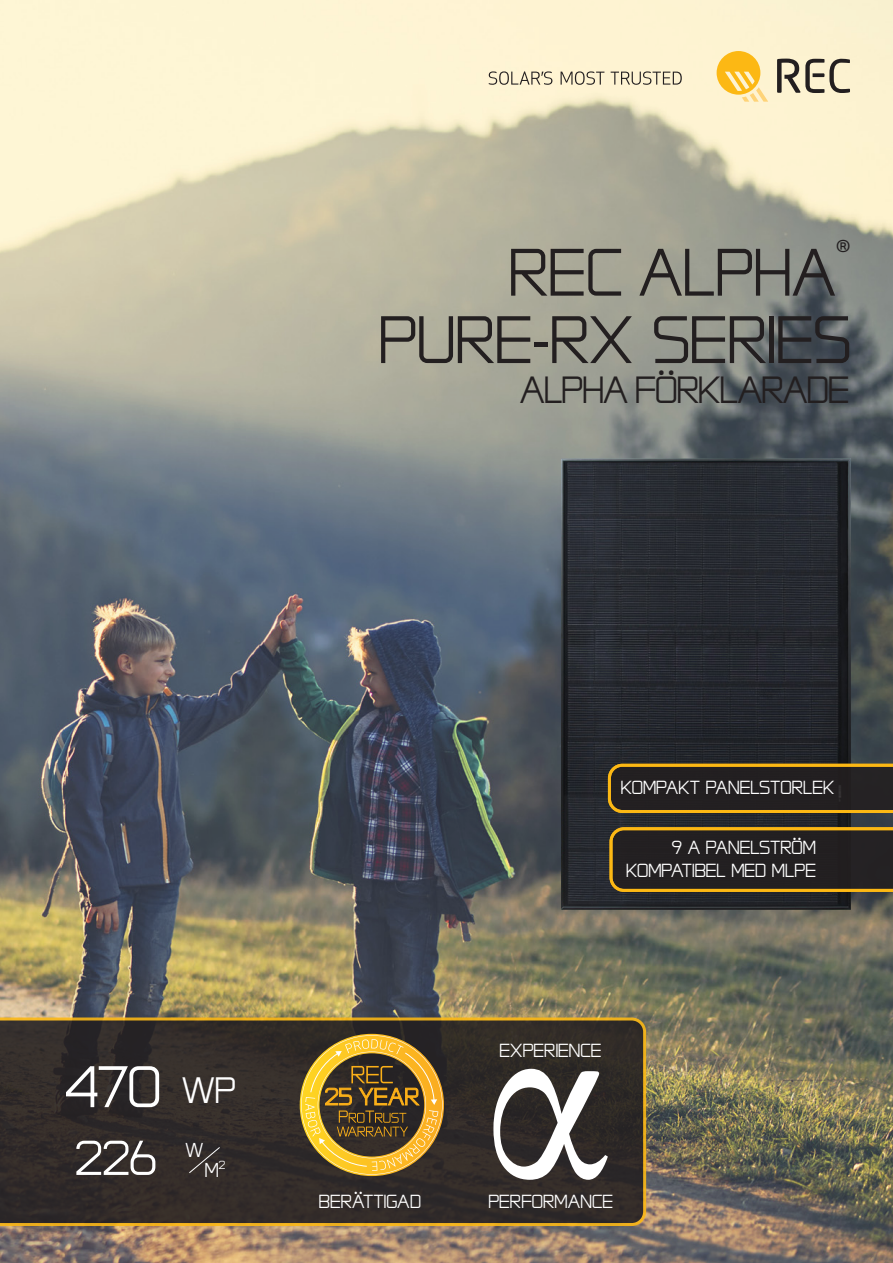
<style>
.page{position:relative;width:893px;height:1263px;background:#fff}
.page>*{position:absolute;margin:0;border:0;box-sizing:border-box;transform-origin:0 0}
.t1{font:269.85px "Garamond";color:#fff}
.t2{font:79.5px "REC Tech 2011";color:#231f20}
.t3{font:69.45px "REC Tech 2011";color:#fff}
.t4{font:58.2px "REC Tech 2011";color:#fff}
.t5{font:45px "REC Tech 2011";letter-spacing:-.02em;color:#231f20}
.t6{font:23.85px "REC Tech 2011";color:#fff}
.t7{font:22.5px/23.1px "REC Tech 2011";color:#fff;text-align:right}
.t8{font:19.2px "Apex New";color:#231f20}
.s1{font-size:43.65px}
</style>
<div class="page">
<img style="left:0;top:0;width:893px;height:1263px">
<svg style="left:717px;top:51px;width:51px;height:51px;background:#fcd470"></svg>
<svg style="left:777px;top:59px;width:73px;height:34px;background:#ada590"></svg>
<svg style="left:489px;top:71px;width:63px;height:14px"></svg>
<svg style="left:561px;top:71px;width:43px;height:14px"></svg>
<svg style="left:611px;top:71px;width:71px;height:14px"></svg>
<img style="left:561px;top:459px;width:290px;height:450px">
<svg style="left:0;top:1017px;width:646px;height:209px;background:#383028"></svg>
<svg style="left:188px;top:1146px;width:33px;height:28px"></svg>
<svg style="left:300px;top:1034px;width:144px;height:142px;background:#886c2e"></svg>
<svg style="left:609px;top:827px;width:284px;height:70px;background:#382f21"></svg>
<svg style="left:608px;top:764px;width:285px;height:49px;background:#3e331f"></svg>
<p class="t8" style="left:836px;top:233px;width:16px">®</p>
<h2 class="t2" style="left:509px;top:236px;width:329px">REC ALPHA</h2>
<h2 class="t2" style="left:379px;top:303px;width:474px">PURE-RX SERIES</h2>
<h3 class="t5" style="left:520px;top:369px;width:331px">ALPHA FÖRKLARADE</h3>
<h3 class="t3" style="left:65px;top:1055px;width:173px">470 <span class="s1">WP</span></h3>
<h3 class="t4" style="left:75px;top:1131px;width:83px">226</h3>
<p class="t6" style="left:185px;top:1139px;width:19px">W</p>
<p class="t6" style="left:205px;top:1159px;width:22px">M<sup>2</sup></p>
<p class="t7" style="left:319px;top:1189px;width:104px">BERÄTTIGAD</p>
<p class="t7" style="left:621px;top:775px;width:215px">KOMPAKT PANELSTORLEK</p>
<p class="t7" style="left:626px;top:835px;width:191px">9 A PANELSTRÖM<br>KOMPATIBEL MED MLPE</p>
<p class="t7" style="left:499px;top:1037px;width:104px">EXPERIENCE</p>
<h1 class="t1" style="left:485px;top:911px;width:132px">α</h1>
<p class="t7" style="left:488px;top:1189px;width:126px">PERFORMANCE</p>
</div>
